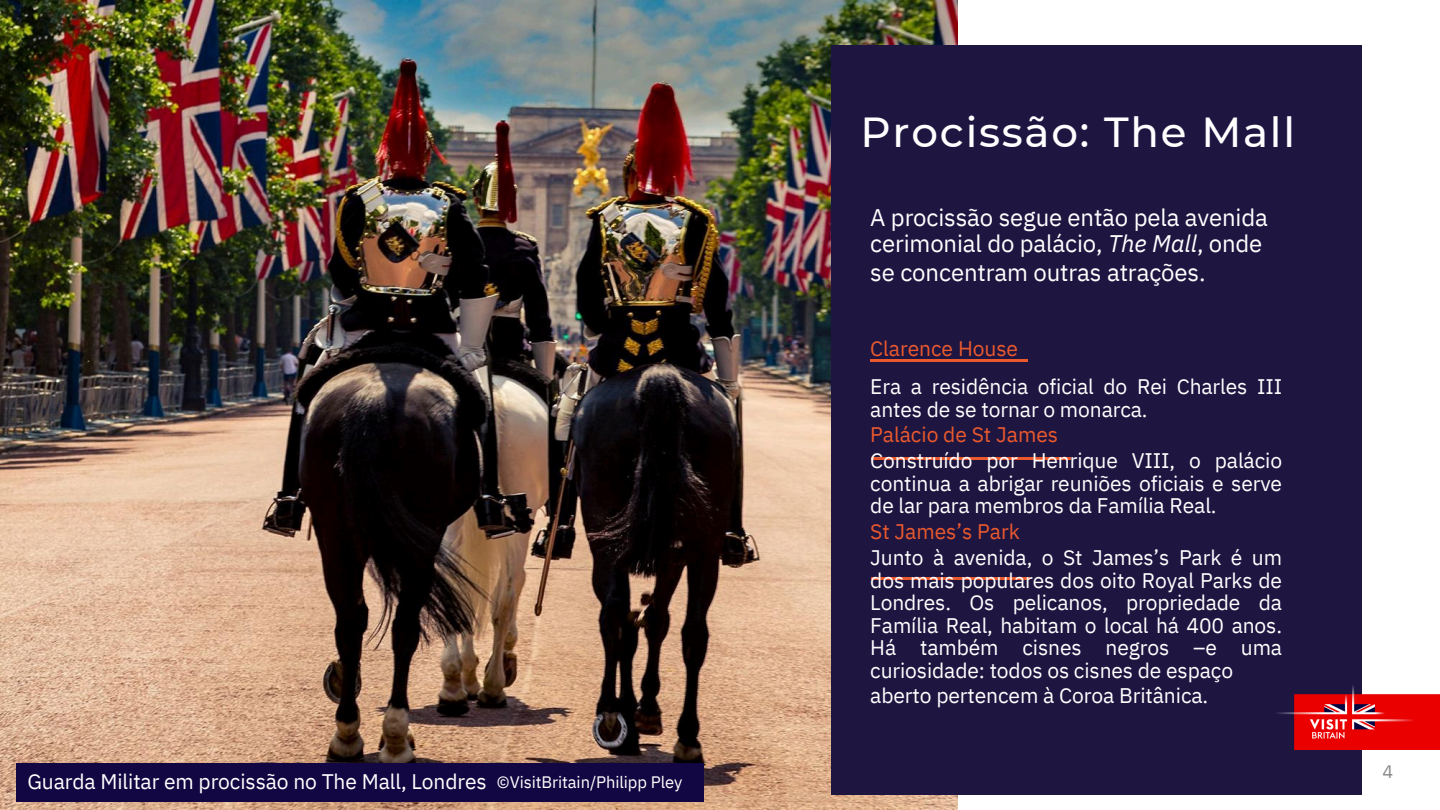
<style>
.page{position:relative;width:1440px;height:810px;background:#fff}
.page>*{position:absolute;margin:0;border:0;box-sizing:border-box;transform-origin:0 0}
.t1{font:500 42px "Montserrat";letter-spacing:.04em;color:#fff}
.t2{font:24px/25.8px "IBM Plex Sans";letter-spacing:-.005em;color:#fff}
.t3{font:21.15px "IBM Plex Sans";letter-spacing:-.005em;color:#fff}
.t4{font:21px/22.5px "IBM Plex Sans";letter-spacing:-.005em;color:#fff}
.t5{font:21px "IBM Plex Sans";letter-spacing:-.005em;color:#ea592e}
.t6{font:18px "IBM Plex Sans";color:#898989}
.t7{font:16.5px "IBM Plex Sans";letter-spacing:-.005em;color:#fff}
.s1{font-style:italic}
.s2{color:#ea592e}
</style>
<div class="page">
<img style="left:0;top:0;width:957px;height:810px">
<div style="left:17px;top:764px;width:687px;height:38px;background:#120742"></div>
<div style="left:831px;top:45px;width:531px;height:749px;background:#1e1541"></div>
<img style="left:1277px;top:685px;width:162px;height:65px">
<hr style="left:871px;top:457px;width:200px;height:2px;background:#ea592e">
<hr style="left:871px;top:578px;width:158px;height:2px;background:#ea592e">
<hr style="left:871px;top:359px;width:157px;height:2px;background:#ea592e">
<p class="t4" style="left:27px;top:770px;width:461px">Guarda Militar em procissão no The Mall, Londres</p>
<p class="t7" style="left:497px;top:771px;width:187px">©VisitBritain/Philipp Pley</p>
<h3 class="t1" style="left:861px;top:106px;width:436px">Procissão: The Mall</h3>
<h2 class="t2" style="left:870px;top:204px;width:399px">A procissão segue então pela avenida cerimonial do palácio, <span class="s1">The Mall</span>, onde</h2>
<h2 class="t2" style="left:870px;top:259px;width:337px">se concentram outras atrações.</h2>
<h3 class="t5" style="left:870px;top:335px;width:149px">Clarence House</h3>
<h1 class="t4" style="left:870px;top:375px;width:413px">Era a residência oficial do Rei Charles III antes de se tornar o monarca.</h1>
<h1 class="t4" style="left:870px;top:422px;width:413px;line-height:25.8px"><span class="s2">Palácio de St James<br></span>Construído por Henrique VIII, o palácio</h1>
<h1 class="t4" style="left:870px;top:472px;width:413px">continua a abrigar reuniões oficiais e serve de lar para membros da Família Real.</h1>
<h1 class="t4" style="left:870px;top:518px;width:413px;line-height:25.8px"><span class="s2">St James’s Park<br></span>Junto à avenida, o St James’s Park é um</h1>
<h1 class="t4" style="left:870px;top:568px;width:413px;text-align:justify">dos mais populares dos oito Royal Parks de Londres. Os pelicanos, propriedade da Família Real, habitam o local há 400 anos.<br>Há também cisnes negros –e uma curiosidade: todos os cisnes de espaço</h1>
<h1 class="t3" style="left:870px;top:682px;width:340px">aberto pertencem à Coroa Britânica.</h1>
<p class="t6" style="left:1383px;top:760px;width:12px">4</p>
</div>
